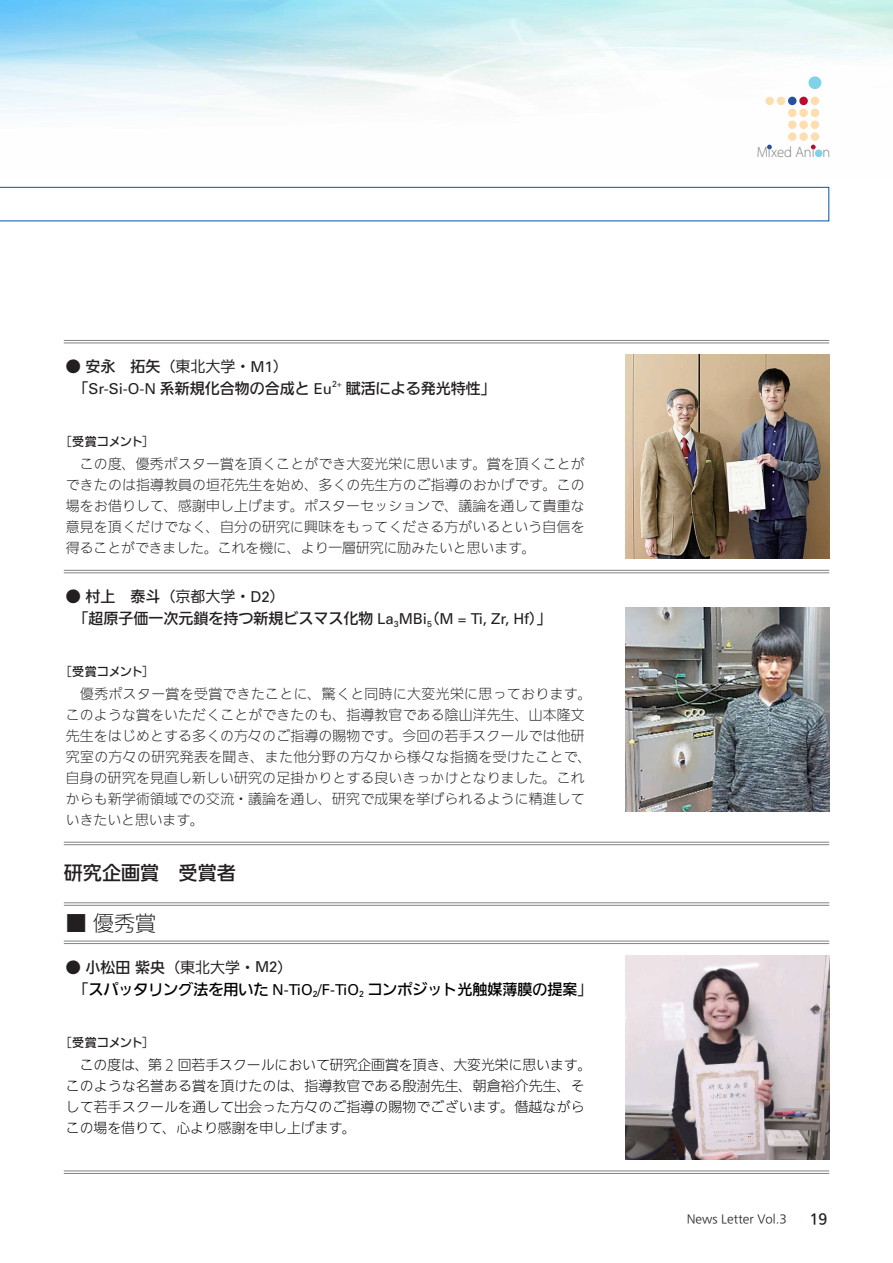
<style>
.page{position:relative;width:893px;height:1263px;background:#fff}
.page>*{position:absolute;margin:0;border:0;box-sizing:border-box;transform-origin:0 0}
.t1{font:300 21px "Iwa UD Go Dsp Pro";color:#231f20}
.t2{font:500 19.2px "Iwa UD Go Dsp Pro";color:#231f20}
.t3{font:500 15px/22.5px "Iwa UD Go Dsp Pro";color:#231f20}
.t4{font:500 15px/22.5px "Iwa UD Go Dsp Pro";color:#000}
.t5{font:300 semi-expanded 14.85px "Myriad Pro";letter-spacing:.005em;color:#76787b;scale:.89 1}
.t6{font:300 13.8px/21px "Iwa UD Go Dsp Pro";letter-spacing:.015em;color:#231f20;text-align:justify}
.t7{font:300 13.8px/21px "Iwa UD Go Dsp Pro";letter-spacing:.015em;color:#000}
.t8{font:500 13.8px "Iwa UD Go Hon Pro";color:#231f20}
.t9{font:500 12px "Iwa UD Go Dsp Pro";letter-spacing:-.005em;color:#231f20}
.t10{font:100 11.1px "Iwa UD Go Hon Pro";color:#231f20}
.t11{font:8.7px "Univers";color:#231f20}
.s1{font-weight:100}
.s2{font-family:"Univers";font-weight:400}
.s3{font-weight:100;color:#231f20}
.s4{color:#231f20}
.s5{font-family:"Univers";font-weight:400;color:#231f20}
</style>
<div class="page">
<img style="left:0;top:0;width:893px;height:158px">
<div style="left:808px;top:76px;width:13px;height:13px;background:#7fd2e8;border-radius:50%"></div>
<div style="left:811px;top:97px;width:8px;height:8px;background:#feddae;border-radius:50%"></div>
<div style="left:799px;top:97px;width:9px;height:8px;background:#ba0c30;border-radius:50%"></div>
<div style="left:788px;top:97px;width:8px;height:8px;background:#2451a3;border-radius:50%"></div>
<div style="left:777px;top:97px;width:8px;height:8px;background:#feddae;border-radius:50%"></div>
<div style="left:765px;top:97px;width:9px;height:8px;background:#feddae;border-radius:50%"></div>
<div style="left:811px;top:109px;width:8px;height:8px;background:#feddae;border-radius:50%"></div>
<div style="left:799px;top:109px;width:9px;height:8px;background:#feddae;border-radius:50%"></div>
<div style="left:788px;top:109px;width:8px;height:8px;background:#feddae;border-radius:50%"></div>
<div style="left:811px;top:120px;width:8px;height:9px;background:#feddae;border-radius:50%"></div>
<div style="left:799px;top:120px;width:9px;height:9px;background:#feddae;border-radius:50%"></div>
<div style="left:788px;top:120px;width:8px;height:9px;background:#feddae;border-radius:50%"></div>
<div style="left:811px;top:132px;width:8px;height:9px;background:#feddae;border-radius:50%"></div>
<div style="left:799px;top:132px;width:9px;height:9px;background:#feddae;border-radius:50%"></div>
<div style="left:788px;top:132px;width:8px;height:9px;background:#feddae;border-radius:50%"></div>
<svg style="left:767px;top:145px;width:5px;height:4px"></svg>
<svg style="left:811px;top:145px;width:5px;height:4px"></svg>
<div style="left:815px;top:150px;width:7px;height:7px;background:#7fd2e8;border-radius:50%"></div>
<svg style="left:0;top:187px;width:829px;height:34px"></svg>
<hr style="left:64px;top:340px;width:765px;height:1px;background:#808285">
<hr style="left:64px;top:343px;width:765px;height:1px;background:#808285">
<hr style="left:64px;top:842px;width:765px;height:1px;background:#808285">
<hr style="left:64px;top:844px;width:765px;height:1px;background:#808285">
<hr style="left:64px;top:570px;width:765px;height:1px;background:#808285">
<hr style="left:64px;top:572px;width:765px;height:1px;background:#808285">
<img style="left:625px;top:355px;width:204px;height:204px">
<img style="left:625px;top:607px;width:204px;height:204px">
<hr style="left:64px;top:902px;width:765px;height:1px;background:#808285">
<hr style="left:64px;top:905px;width:765px;height:1px;background:#808285">
<hr style="left:64px;top:941px;width:765px;height:1px;background:#808285">
<hr style="left:64px;top:943px;width:765px;height:1px;background:#808285">
<hr style="left:64px;top:1171px;width:765px;height:1px;background:#808285">
<hr style="left:64px;top:1173px;width:765px;height:1px;background:#808285">
<img style="left:625px;top:956px;width:204px;height:204px">
<p class="t3" style="left:73px;top:355px;width:260px;text-indent:-8px"><span class="s1">●</span> 安永　拓矢<span class="s1">（東北大学・</span><span class="s2">M1</span><span class="s1">）</span>「<span class="s2">Sr-Si-O-N</span> 系新規化合物の合成と <span class="s2">Eu</span></p>
<p class="t11" style="left:332px;top:378px;width:11px">2+</p>
<p class="t3" style="left:346px;top:378px;width:151px">賦活による発光特性」</p>
<p class="t9" style="left:66px;top:433px;width:84px">［受賞コメント］</p>
<p class="t6" style="left:66px;top:454px;width:520px">　この度、優秀ポスター賞を頂くことができ大変光栄に思います。賞を頂くことができたのは指導教員の垣花先生を始め、多くの先生方のご指導のおかげです。この場をお借りして、感謝申し上げます。ポスターセッションで、議論を通して貴重な意見を頂くだけでなく、自分の研究に興味をもってくださる方がいるという自信を得ることができました。これを機に、より一層研究に励みたいと思います。</p>
<p class="t3" style="left:66px;top:585px;width:487px"><span class="s1">●</span> 村上　泰斗<span class="s1">（京都大学・</span><span class="s2">D2</span><span class="s1">）<br></span>　「超原子価一次元鎖を持つ新規ビスマス化物 <span class="s2">La</span><sub>3</sub><span class="s2">MBi</span>（<sub>5</sub> <span class="s2">M = Ti, Zr, Hf</span>）」</p>
<p class="t9" style="left:66px;top:663px;width:84px">［受賞コメント］</p>
<p class="t6" style="left:66px;top:684px;width:527px;text-align:left">　優秀ポスター賞を受賞できたことに、驚くと同時に大変光栄に思っております。このような賞をいただくことができたのも、指導教官である陰山洋先生、山本隆文先生をはじめとする多くの方々のご指導の賜物です。今回の若手スクールでは他研究室の方々の研究発表を聞き、また他分野の方々から様々な指摘を受けたことで、自身の研究を見直し新しい研究の足掛かりとする良いきっかけとなりました。これからも新学術領域での交流・議論を通し、研究で成果を挙げられるように精進していきたいと思います。</p>
<h2 class="t2" style="left:64px;top:858px;width:174px">研究企画賞　受賞者</h2>
<h1 class="t1" style="left:66px;top:909px;width:92px">■ 優秀賞</h1>
<p class="t4" style="left:73px;top:956px;width:521px;text-indent:-8px"><span class="s3">●</span> <span class="s4">小松田 紫央</span><span class="s3">（東北大学・</span><span class="s5">M2</span><span class="s3">）<br></span><span class="s4">「</span>スパッタリング法を用いた <span class="s2">N-TiO</span><sub>2</sub><span class="s2">/F-TiO</span><sub>2</sub> コンポジット光触媒薄膜の提案<span class="s4">」</span></p>
<p class="t9" style="left:66px;top:1033px;width:84px">［受賞コメント］</p>
<p class="t7" style="left:66px;top:1054px;width:527px;text-indent:14px">この度は、第 2 回若手スクールにおいて研究企画賞を頂き、大変光栄に思います。このような名誉ある賞を頂けたのは、指導教官である殷澍先生、朝倉裕介先生、そして若手スクールを通して出会った方々のご指導の賜物でございます。僭越ながらこの場を借りて、心より感謝を申し上げます。</p>
<p class="t5" style="left:757px;top:143px;width:84px">Mixed Ani n</p>
<p class="t10" style="left:687px;top:1211px;width:101px">News Letter Vol.3</p>
<p class="t8" style="left:809px;top:1209px;width:20px">19</p>
</div>
